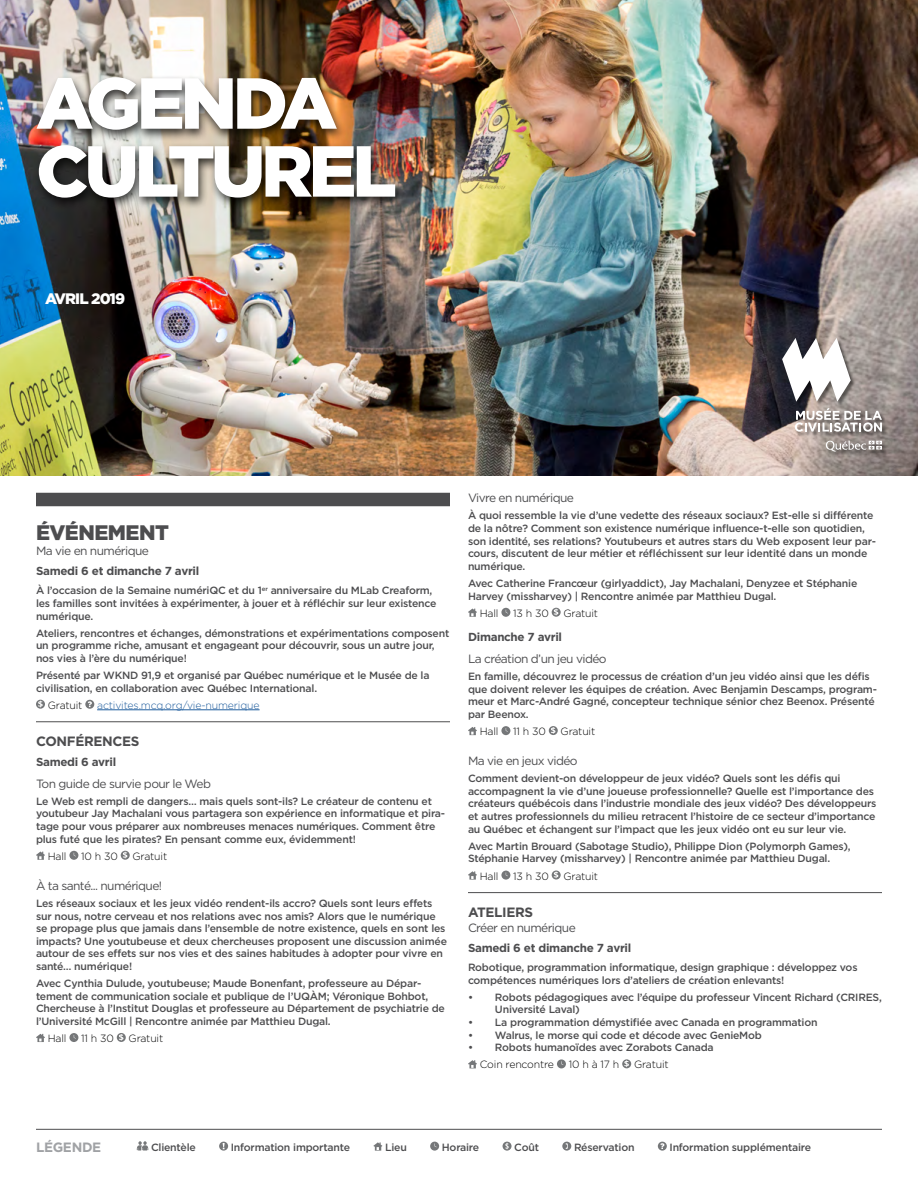
<style>
.page{position:relative;width:918px;height:1188px;background:#fff}
.page>*{position:absolute;margin:0;border:0;box-sizing:border-box;transform-origin:0 0}
.t1{font:900 72px/67.9px "Gotham";letter-spacing:-.06em;color:#fff}
.t2{font:900 21px "Gotham";letter-spacing:-.025em;color:#4d4d4f}
.t3{font:900 15.15px "Gotham";letter-spacing:-.06em;color:#fff}
.t4{font:700 13.5px "Gotham";letter-spacing:-.025em;color:#4d4d4f}
.t5{font:700 13.5px "Gotham";letter-spacing:-.025em;color:#a0a2a5}
.t6{font:12px "Gotham";letter-spacing:-.05em;color:#4d4d4f}
.t7{font:700 11.7px "Gotham";letter-spacing:-.025em;color:#4d4d4f}
.t8{font:500 10.5px/12.6px "Gotham";letter-spacing:-.02em;color:#4d4d4f}
.t9{font:300 10.5px "Gotham";letter-spacing:-.015em;color:#000}
.t10{font:300 10.5px "Gotham";letter-spacing:-.015em;color:#215e9e}
</style>
<div class="page">
<hr style="left:36px;top:1129px;width:846px;height:1px;background:#4d4d4f">
<svg style="left:137px;top:1141px;width:11px;height:10px"></svg>
<svg style="left:219px;top:1142px;width:9px;height:9px"></svg>
<svg style="left:223px;top:1143px;width:2px;height:6px"></svg>
<svg style="left:373px;top:1142px;width:9px;height:9px"></svg>
<svg style="left:430px;top:1142px;width:9px;height:9px"></svg>
<svg style="left:503px;top:1142px;width:9px;height:9px"></svg>
<svg style="left:505px;top:1143px;width:4px;height:7px"></svg>
<svg style="left:562px;top:1142px;width:9px;height:9px"></svg>
<svg style="left:566px;top:1143px;width:2px;height:6px"></svg>
<svg style="left:658px;top:1142px;width:9px;height:9px"></svg>
<svg style="left:660px;top:1143px;width:4px;height:6px"></svg>
<div style="left:36px;top:493px;width:414px;height:13px;background:#4d4d4f"></div>
<hr style="left:97px;top:710px;width:163px;height:1px;background:#215e9e">
<hr style="left:36px;top:722px;width:414px;height:1px;background:#4d4d4f">
<svg style="left:36px;top:700px;width:9px;height:9px"></svg>
<svg style="left:38px;top:701px;width:5px;height:6px"></svg>
<svg style="left:85px;top:700px;width:9px;height:9px"></svg>
<svg style="left:88px;top:701px;width:4px;height:6px"></svg>
<svg style="left:36px;top:852px;width:9px;height:8px"></svg>
<svg style="left:69px;top:851px;width:9px;height:9px"></svg>
<svg style="left:121px;top:851px;width:9px;height:9px"></svg>
<svg style="left:123px;top:852px;width:4px;height:6px"></svg>
<svg style="left:36px;top:1034px;width:9px;height:8px"></svg>
<svg style="left:69px;top:1033px;width:9px;height:9px"></svg>
<svg style="left:117px;top:1033px;width:9px;height:9px"></svg>
<svg style="left:119px;top:1034px;width:4px;height:7px"></svg>
<hr style="left:468px;top:892px;width:414px;height:1px;background:#4d4d4f">
<svg style="left:468px;top:609px;width:9px;height:8px"></svg>
<svg style="left:501px;top:608px;width:9px;height:9px"></svg>
<svg style="left:552px;top:608px;width:9px;height:9px"></svg>
<svg style="left:554px;top:609px;width:4px;height:6px"></svg>
<svg style="left:468px;top:727px;width:9px;height:8px"></svg>
<svg style="left:501px;top:726px;width:9px;height:9px"></svg>
<svg style="left:549px;top:726px;width:9px;height:9px"></svg>
<svg style="left:551px;top:727px;width:4px;height:7px"></svg>
<svg style="left:468px;top:871px;width:9px;height:9px"></svg>
<svg style="left:501px;top:871px;width:9px;height:9px"></svg>
<svg style="left:552px;top:871px;width:9px;height:9px"></svg>
<svg style="left:554px;top:871px;width:4px;height:7px"></svg>
<svg style="left:468px;top:1060px;width:9px;height:8px"></svg>
<svg style="left:557px;top:1059px;width:9px;height:9px"></svg>
<svg style="left:622px;top:1059px;width:9px;height:9px"></svg>
<svg style="left:624px;top:1060px;width:5px;height:7px"></svg>
<img style="left:0;top:0;width:918px;height:476px">
<div style="left:32px;top:74px;width:374px;height:135px;background:#000;opacity:.75"></div>
<div style="left:783px;top:338px;width:105px;height:119px;background:#000;opacity:.5"></div>
<svg style="left:782px;top:338px;width:69px;height:64px"></svg>
<svg style="left:795px;top:408px;width:87px;height:24px"></svg>
<svg style="left:826px;top:441px;width:56px;height:11px"></svg>
<h1 class="t1" style="left:36px;top:68px;width:362px">AGENDA<br>CULTUREL</h1>
<h3 class="t3" style="left:45px;top:289px;width:82px">AVRIL 2019</h3>
<h2 class="t2" style="left:36px;top:518px;width:134px">ÉVÉNEMENT</h2>
<p class="t6" style="left:36px;top:543px;width:114px">Ma vie en numérique</p>
<p class="t7" style="left:36px;top:563px;width:165px">Samedi 6 et dimanche 7 avril</p>
<p class="t8" style="left:36px;top:584px;width:402px">À l’occasion de la Semaine numériQC et du 1<sup>er</sup> anniversaire du MLab Creaform, les familles sont invitées à expérimenter, à jouer et à réfléchir sur leur existence numérique.</p>
<p class="t8" style="left:36px;top:626px;width:415px">Ateliers, rencontres et échanges, démonstrations et expérimentations composent un programme riche, amusant et engageant pour découvrir, sous un autre jour, nos vies à l’ère du numérique!</p>
<p class="t8" style="left:36px;top:669px;width:395px">Présenté par WKND 91,9 et organisé par Québec numérique et le Musée de la civilisation, en collaboration avec Québec International.</p>
<p class="t9" style="left:48px;top:698px;width:36px">Gratuit</p>
<p class="t10" style="left:97px;top:698px;width:164px">activites.mcq.org/vie-numerique</p>
<p class="t4" style="left:36px;top:732px;width:105px">CONFÉRENCES</p>
<p class="t7" style="left:36px;top:754px;width:82px">Samedi 6 avril</p>
<p class="t6" style="left:36px;top:776px;width:176px">Ton guide de survie pour le Web</p>
<p class="t8" style="left:36px;top:795px;width:411px">Le Web est rempli de dangers… mais quels sont-ils? Le créateur de contenu et youtubeur Jay Machalani vous partagera son expérience en informatique et pira&shy;tage pour vous préparer aux nombreuses menaces numériques. Comment être plus futé que les pirates? En pensant comme eux, évidemment!</p>
<p class="t9" style="left:48px;top:849px;width:20px">Hall</p>
<p class="t9" style="left:81px;top:849px;width:38px">10 h 30</p>
<p class="t9" style="left:133px;top:849px;width:36px">Gratuit</p>
<p class="t6" style="left:36px;top:878px;width:128px">À ta santé... numérique!</p>
<p class="t8" style="left:36px;top:897px;width:413px">Les réseaux sociaux et les jeux vidéo rendent-ils accro? Quels sont leurs effets sur nous, notre cerveau et nos relations avec nos amis? Alors que le numérique se propage plus que jamais dans l’ensemble de notre existence, quels en sont les impacts? Une youtubeuse et deux chercheuses proposent une discussion animée autour de ses effets sur nos vies et des saines habitudes à adopter pour vivre en santé… numérique!</p>
<p class="t8" style="left:36px;top:977px;width:410px">Avec Cynthia Dulude, youtubeuse; Maude Bonenfant, professeure au Dépar&shy;tement de communication sociale et publique de l’UQÀM; Véronique Bohbot, Chercheuse à l’Institut Douglas et professeure au Département de psychiatrie de l’Université McGill | Rencontre animée par Matthieu Dugal.</p>
<p class="t9" style="left:48px;top:1032px;width:20px">Hall</p>
<p class="t9" style="left:81px;top:1032px;width:34px">11 h 30</p>
<p class="t9" style="left:129px;top:1032px;width:36px">Gratuit</p>
<p class="t6" style="left:468px;top:490px;width:107px">Vivre en numérique</p>
<p class="t8" style="left:468px;top:509px;width:410px">À quoi ressemble la vie d’une vedette des réseaux sociaux? Est-elle si différente de la nôtre? Comment son existence numérique influence-t-elle son quotidien, son identité, ses relations? Youtubeurs et autres stars du Web exposent leur par&shy;cours, discutent de leur métier et réfléchissent sur leur identité dans un monde numérique.</p>
<p class="t8" style="left:468px;top:577px;width:391px">Avec Catherine Francœur (girlyaddict), Jay Machalani, Denyzee et Stéphanie<br>Harvey (missharvey) | Rencontre animée par Matthieu Dugal.</p>
<p class="t9" style="left:480px;top:606px;width:20px">Hall</p>
<p class="t9" style="left:513px;top:606px;width:37px">13 h 30</p>
<p class="t9" style="left:564px;top:606px;width:36px">Gratuit</p>
<p class="t7" style="left:468px;top:629px;width:96px">Dimanche 7 avril</p>
<p class="t6" style="left:468px;top:651px;width:140px">La création d’un jeu vidéo</p>
<p class="t8" style="left:468px;top:670px;width:411px">En famille, découvrez le processus de création d’un jeu vidéo ainsi que les défis que doivent relever les équipes de création. Avec Benjamin Descamps, program&shy;meur et Marc-André Gagné, concepteur technique sénior chez Beenox. Présenté par Beenox.</p>
<p class="t9" style="left:480px;top:725px;width:20px">Hall</p>
<p class="t9" style="left:513px;top:725px;width:34px">11 h 30</p>
<p class="t9" style="left:561px;top:725px;width:36px">Gratuit</p>
<p class="t6" style="left:468px;top:753px;width:111px">Ma vie en jeux vidéo</p>
<p class="t8" style="left:468px;top:772px;width:410px">Comment devient-on développeur de jeux vidéo? Quels sont les défis qui accompagnent la vie d’une joueuse professionnelle? Quelle est l’importance des créateurs québécois dans l’industrie mondiale des jeux vidéo? Des développeurs et autres professionnels du milieu retracent l’histoire de ce secteur d’importance au Québec et échangent sur l’impact que les jeux vidéo ont eu sur leur vie.</p>
<p class="t8" style="left:468px;top:840px;width:384px">Avec Martin Brouard (Sabotage Studio), Philippe Dion (Polymorph Games),<br>Stéphanie Harvey (missharvey) | Rencontre animée par Matthieu Dugal.</p>
<p class="t9" style="left:480px;top:869px;width:20px">Hall</p>
<p class="t9" style="left:513px;top:869px;width:37px">13 h 30</p>
<p class="t9" style="left:564px;top:869px;width:36px">Gratuit</p>
<p class="t4" style="left:468px;top:903px;width:67px">ATELIERS</p>
<p class="t6" style="left:468px;top:920px;width:109px">Créer en numérique</p>
<p class="t7" style="left:468px;top:940px;width:165px">Samedi 6 et dimanche 7 avril</p>
<p class="t8" style="left:468px;top:961px;width:391px">Robotique, programmation informatique, design graphique : développez vos compétences numériques lors d’ateliers de création enlevants!</p>
<p class="t8" style="left:495px;top:991px;width:388px;text-indent:-27px">• Robots pédagogiques avec l’équipe du professeur Vincent Richard (CRIRES,<br>Université Laval)</p>
<p class="t8" style="left:468px;top:1016px;width:351px">• La programmation démystifiée avec Canada en programmation</p>
<p class="t8" style="left:468px;top:1028px;width:295px">• Walrus, le morse qui code et décode avec GenieMob</p>
<p class="t8" style="left:468px;top:1041px;width:247px">• Robots humanoïdes avec Zorabots Canada</p>
<p class="t9" style="left:480px;top:1058px;width:76px">Coin rencontre</p>
<p class="t9" style="left:569px;top:1058px;width:52px">10 h à 17 h</p>
<p class="t9" style="left:634px;top:1058px;width:36px">Gratuit</p>
<p class="t5" style="left:36px;top:1138px;width:67px">LÉGENDE</p>
<p class="t8" style="left:151px;top:1140px;width:46px">Clientèle</p>
<p class="t8" style="left:231px;top:1140px;width:121px">Information importante</p>
<p class="t8" style="left:385px;top:1140px;width:23px">Lieu</p>
<p class="t8" style="left:442px;top:1140px;width:39px">Horaire</p>
<p class="t8" style="left:514px;top:1140px;width:26px">Coût</p>
<p class="t8" style="left:574px;top:1140px;width:62px">Réservation</p>
<p class="t8" style="left:670px;top:1140px;width:143px">Information supplémentaire</p>
</div>
